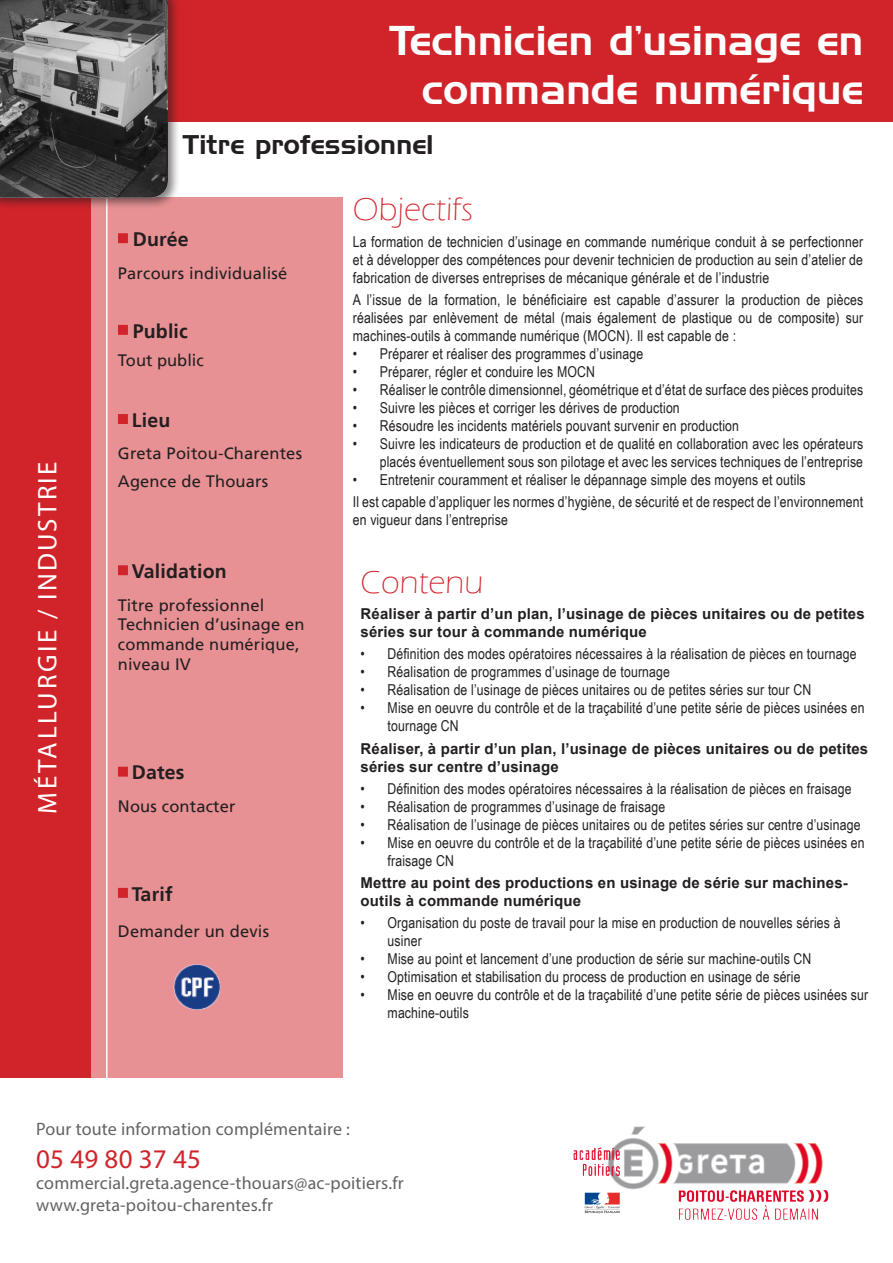
<style>
.page{position:relative;width:893px;height:1263px;background:#fff}
.page>*{position:absolute;margin:0;border:0;box-sizing:border-box;transform-origin:0 0}
.t1{font:40.5px "Handel Gothic BT";letter-spacing:.01em;color:#fff}
.t2{font:300 33px "Eras ITC";letter-spacing:.01em;color:#d1232a}
.t3{font:27px "Myriad Pro";letter-spacing:.08em;color:#fff}
.t4{font:27px "Myriad Pro";letter-spacing:.01em;color:#d1232a}
.t5{font:26.25px "Handel Gothic BT";letter-spacing:.01em;color:#231f20}
.t6{font:700 19.5px "Frutiger LT";letter-spacing:.01em;color:#231f20}
.t7{font:18px "Myriad Pro";letter-spacing:.01em;color:#636366}
.t8{font:16.5px/19.8px "Frutiger LT";letter-spacing:.01em;color:#231f20}
.t9{font:15px/18px "Arial Narrow";letter-spacing:.01em;color:#231f20}
.t10{font:700 15px/18px "Arial";letter-spacing:.01em;color:#231f20}
</style>
<div class="page">
<div style="left:118px;top:0;width:775px;height:122px;background:#d1232a"></div>
<div style="left:87px;top:198px;width:256px;height:880px;background:#e89194"></div>
<div style="left:0;top:198px;width:91px;height:880px;background:#d1232a"></div>
<img style="left:573px;top:1126px;width:256px;height:94px">
<hr style="left:106px;top:198px;width:2px;height:880px;background:#fff">
<div style="left:0;top:0;width:180px;height:210px;background:#231f20;opacity:.57"></div>
<img style="left:0;top:0;width:168px;height:198px">
<div style="left:118px;top:233px;width:10px;height:10px;background:#d1232a;border:2px solid #d1232a"></div>
<div style="left:118px;top:325px;width:10px;height:10px;background:#d1232a;border:2px solid #d1232a"></div>
<div style="left:118px;top:565px;width:10px;height:10px;background:#d1232a;border:2px solid #d1232a"></div>
<div style="left:118px;top:888px;width:10px;height:10px;background:#d1232a;border:2px solid #d1232a"></div>
<div style="left:118px;top:414px;width:10px;height:10px;background:#d1232a"></div>
<div style="left:118px;top:767px;width:10px;height:10px;background:#d1232a;border:2px solid #d1232a"></div>
<img style="left:174px;top:964px;width:46px;height:45px">
<p class="t1" style="left:389px;top:16px;width:475px">Technicien d’usinage en</p>
<p class="t1" style="left:422px;top:65px;width:443px">commande numérique</p>
<h3 class="t3" style="left:31px;top:813px;width:353px;rotate:-90deg">MÉTALLURGIE / INDUSTRIE</h3>
<p class="t5" style="left:183px;top:129px;width:252px">Titre professionnel</p>
<p class="t6" style="left:133px;top:228px;width:58px">Durée</p>
<p class="t8" style="left:118px;top:263px;width:171px">Parcours individualisé</p>
<p class="t6" style="left:133px;top:319px;width:57px">Public</p>
<p class="t8" style="left:118px;top:350px;width:87px">Tout public</p>
<p class="t6" style="left:132px;top:409px;width:40px">Lieu</p>
<p class="t8" style="left:118px;top:443px;width:186px">Greta Poitou-Charentes</p>
<p class="t8" style="left:118px;top:471px;width:152px">Agence de Thouars</p>
<p class="t6" style="left:132px;top:560px;width:96px">Validation</p>
<p class="t8" style="left:118px;top:595px;width:188px">Titre professionnel<br>Technicien d’usinage en commande numérique, niveau IV</p>
<p class="t6" style="left:132px;top:761px;width:54px">Dates</p>
<p class="t8" style="left:118px;top:796px;width:119px">Nous contacter</p>
<p class="t6" style="left:132px;top:882px;width:42px">Tarif</p>
<p class="t8" style="left:118px;top:922px;width:153px">Demander un devis</p>
<p class="t2" style="left:353px;top:191px;width:122px">Objectifs</p>
<p class="t9" style="left:353px;top:232px;width:512px;text-align:justify">La formation de technicien d’usinage en commande numérique conduit à se perfectionner et à développer des compétences pour devenir technicien de production au sein d’atelier de fabrication de diverses entreprises de mécanique générale et de l’industrie</p>
<p class="t9" style="left:353px;top:290px;width:512px;text-align:justify">A l’issue de la formation, le bénéficiaire est capable d’assurer la production de pièces réalisées par enlèvement de métal (mais également de plastique ou de composite) sur machines-outils à commande numérique (MOCN). Il est capable de :</p>
<p class="t9" style="left:353px;top:344px;width:292px">• Préparer et réaliser des programmes d’usinage</p>
<p class="t9" style="left:353px;top:362px;width:244px">• Préparer, régler et conduire les MOCN</p>
<p class="t9" style="left:353px;top:380px;width:512px">• Réaliser le contrôle dimensionnel, géométrique et d’état de surface des pièces produites</p>
<p class="t9" style="left:353px;top:398px;width:329px">• Suivre les pièces et corriger les dérives de production</p>
<p class="t9" style="left:353px;top:416px;width:388px">• Résoudre les incidents matériels pouvant survenir en production</p>
<p class="t9" style="left:353px;top:434px;width:512px;text-align:right">• Suivre les indicateurs de production et de qualité en collaboration avec les opérateurs placés éventuellement sous son pilotage et avec les services techniques de l’entreprise</p>
<p class="t9" style="left:353px;top:470px;width:454px">• Entretenir couramment et réaliser le dépannage simple des moyens et outils</p>
<p class="t9" style="left:353px;top:492px;width:512px">Il est capable d’appliquer les normes d’hygiène, de sécurité et de respect de l’environnement en vigueur dans l’entreprise</p>
<p class="t2" style="left:361px;top:563px;width:124px">Contenu</p>
<p class="t10" style="left:361px;top:605px;width:506px">Réaliser à partir d’un plan, l’usinage de pièces unitaires ou de petites séries sur tour à commande numérique</p>
<p class="t9" style="left:361px;top:644px;width:497px">• Définition des modes opératoires nécessaires à la réalisation de pièces en tournage</p>
<p class="t9" style="left:361px;top:662px;width:311px">• Réalisation de programmes d’usinage de tournage</p>
<p class="t9" style="left:361px;top:680px;width:452px">• Réalisation de l’usinage de pièces unitaires ou de petites séries sur tour CN</p>
<p class="t9" style="left:388px;top:698px;width:479px;text-indent:-27px">• Mise en oeuvre du contrôle et de la traçabilité d’une petite série de pièces usinées en tournage CN</p>
<p class="t10" style="left:361px;top:740px;width:509px">Réaliser, à partir d’un plan, l’usinage de pièces unitaires ou de petites séries sur centre d’usinage</p>
<p class="t9" style="left:361px;top:779px;width:493px">• Définition des modes opératoires nécessaires à la réalisation de pièces en fraisage</p>
<p class="t9" style="left:361px;top:797px;width:306px">• Réalisation de programmes d’usinage de fraisage</p>
<p class="t9" style="left:361px;top:815px;width:501px">• Réalisation de l’usinage de pièces unitaires ou de petites séries sur centre d’usinage</p>
<p class="t9" style="left:388px;top:833px;width:479px;text-indent:-27px">• Mise en oeuvre du contrôle et de la traçabilité d’une petite série de pièces usinées en fraisage CN</p>
<p class="t10" style="left:361px;top:874px;width:489px">Mettre au point des productions en usinage de série sur machines&shy;outils à commande numérique</p>
<p class="t9" style="left:388px;top:914px;width:455px;text-indent:-27px">• Organisation du poste de travail pour la mise en production de nouvelles séries à usiner</p>
<p class="t9" style="left:361px;top:950px;width:452px">• Mise au point et lancement d’une production de série sur machine-outils CN</p>
<p class="t9" style="left:361px;top:968px;width:441px">• Optimisation et stabilisation du process de production en usinage de série</p>
<p class="t9" style="left:388px;top:986px;width:482px;text-indent:-27px">• Mise en oeuvre du contrôle et de la traçabilité d’une petite série de pièces usinées sur machine-outils</p>
<p class="t7" style="left:36px;top:1118px;width:315px">Pour toute information complémentaire :</p>
<p class="t4" style="left:36px;top:1142px;width:166px">05 49 80 37 45</p>
<p class="t7" style="left:36px;top:1172px;width:369px">commercial.greta.agence-thouars@ac-poitiers.fr</p>
<p class="t7" style="left:36px;top:1194px;width:238px">www.greta-poitou-charentes.fr</p>
</div>
